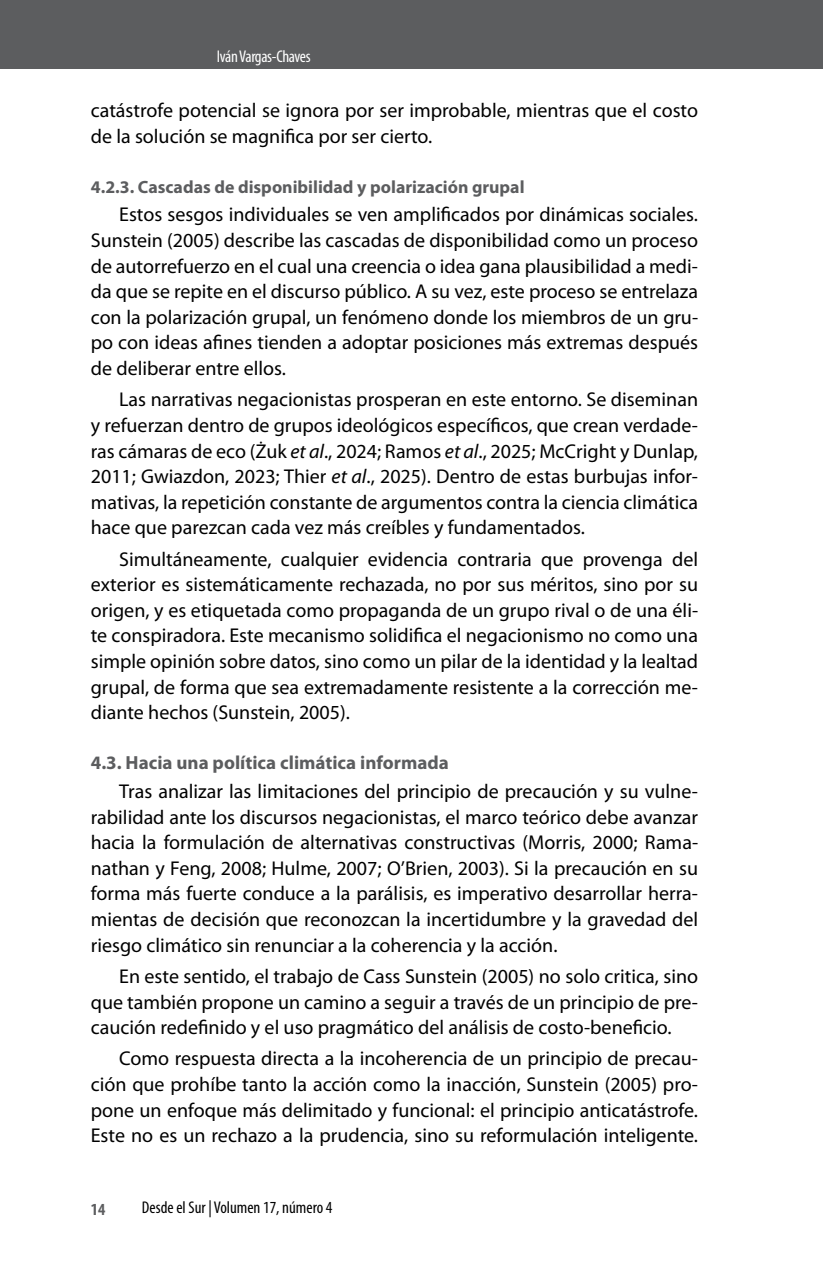
<style>
.page{position:relative;width:823px;height:1265px;background:#fff}
.page>*{position:absolute;margin:0;border:0;box-sizing:border-box;transform-origin:0 0}
.t1{font:20px/25.6px "Myriad Pro";color:#000;text-align:justify}
.t2{font:700 19px "Myriad Pro";color:#5c5d5f}
.t3{font:700 17.8px "Myriad Pro";color:#5c5d5f}
.t4{font:condensed 17px "Myriad Pro";color:#000}
.t5{font:condensed 17px "Myriad Pro";letter-spacing:-.025em;color:#fff}
.t6{font:700 condensed 17px "Myriad Pro";color:#5c5d5f}
.s1{font-style:italic}
</style>
<div class="page">
<div style="left:0;top:0;width:822px;height:68px;background:#5c5d5f"></div>
<hr style="left:822px;top:0;width:1px;height:68px;background:#5c5d5f">
<p class="t5" style="left:217px;top:46px;width:95px">Iván Vargas-Chaves</p>
<p class="t1" style="left:91px;top:97px;width:608px">catástrofe potencial se ignora por ser improbable, mientras que el costo de la solución se magnifica por ser cierto.</p>
<p class="t3" style="left:91px;top:175px;width:435px">4.2.3. Cascadas de disponibilidad y polarización grupal</p>
<p class="t1" style="left:91px;top:201px;width:608px;text-indent:28px">Estos sesgos individuales se ven amplificados por dinámicas sociales.<br>Sunstein (2005) describe las cascadas de disponibilidad como un proceso de autorrefuerzo en el cual una creencia o idea gana plausibilidad a medi&shy;da que se repite en el discurso público. A su vez, este proceso se entrelaza con la polarización grupal, un fenómeno donde los miembros de un gru&shy;po con ideas afines tienden a adoptar posiciones más extremas después de deliberar entre ellos.</p>
<p class="t1" style="left:91px;top:386px;width:608px;text-indent:28px">Las narrativas negacionistas prosperan en este entorno. Se diseminan y refuerzan dentro de grupos ideológicos específicos, que crean verdade&shy;ras cámaras de eco (Żuk <span class="s1">et al</span>., 2024; Ramos <span class="s1">et al</span>., 2025; McCright y Dunlap, 2011; Gwiazdon, 2023; Thier <span class="s1">et al</span>., 2025). Dentro de estas burbujas infor&shy;mativas, la repetición constante de argumentos contra la ciencia climática hace que parezcan cada vez más creíbles y fundamentados.</p>
<p class="t1" style="left:91px;top:545px;width:608px;text-indent:28px">Simultáneamente, cualquier evidencia contraria que provenga del exterior es sistemáticamente rechazada, no por sus méritos, sino por su origen, y es etiquetada como propaganda de un grupo rival o de una éli&shy;te conspiradora. Este mecanismo solidifica el negacionismo no como una simple opinión sobre datos, sino como un pilar de la identidad y la lealtad grupal, de forma que sea extremadamente resistente a la corrección me&shy;diante hechos (Sunstein, 2005).</p>
<p class="t2" style="left:91px;top:750px;width:359px">4.3. Hacia una política climática informada</p>
<p class="t1" style="left:91px;top:778px;width:608px;text-indent:28px">Tras analizar las limitaciones del principio de precaución y su vulne&shy;rabilidad ante los discursos negacionistas, el marco teórico debe avanzar hacia la formulación de alternativas constructivas (Morris, 2000; Rama&shy;nathan y Feng, 2008; Hulme, 2007; O’Brien, 2003). Si la precaución en su forma más fuerte conduce a la parálisis, es imperativo desarrollar herra&shy;mientas de decisión que reconozcan la incertidumbre y la gravedad del riesgo climático sin renunciar a la coherencia y la acción.</p>
<p class="t1" style="left:91px;top:963px;width:608px;text-indent:28px">En este sentido, el trabajo de Cass Sunstein (2005) no solo critica, sino que también propone un camino a seguir a través de un principio de pre&shy;caución redefinido y el uso pragmático del análisis de costo-beneficio.</p>
<p class="t1" style="left:91px;top:1045px;width:608px;text-indent:28px">Como respuesta directa a la incoherencia de un principio de precau&shy;ción que prohíbe tanto la acción como la inacción, Sunstein (2005) pro&shy;pone un enfoque más delimitado y funcional: el principio anticatástrofe.<br>Este no es un rechazo a la prudencia, sino su reformulación inteligente.</p>
<p class="t6" style="left:91px;top:1198px;width:16px">14</p>
<p class="t4" style="left:142px;top:1196px;width:192px">Desde el Sur | Volumen 17, número 4</p>
</div>
